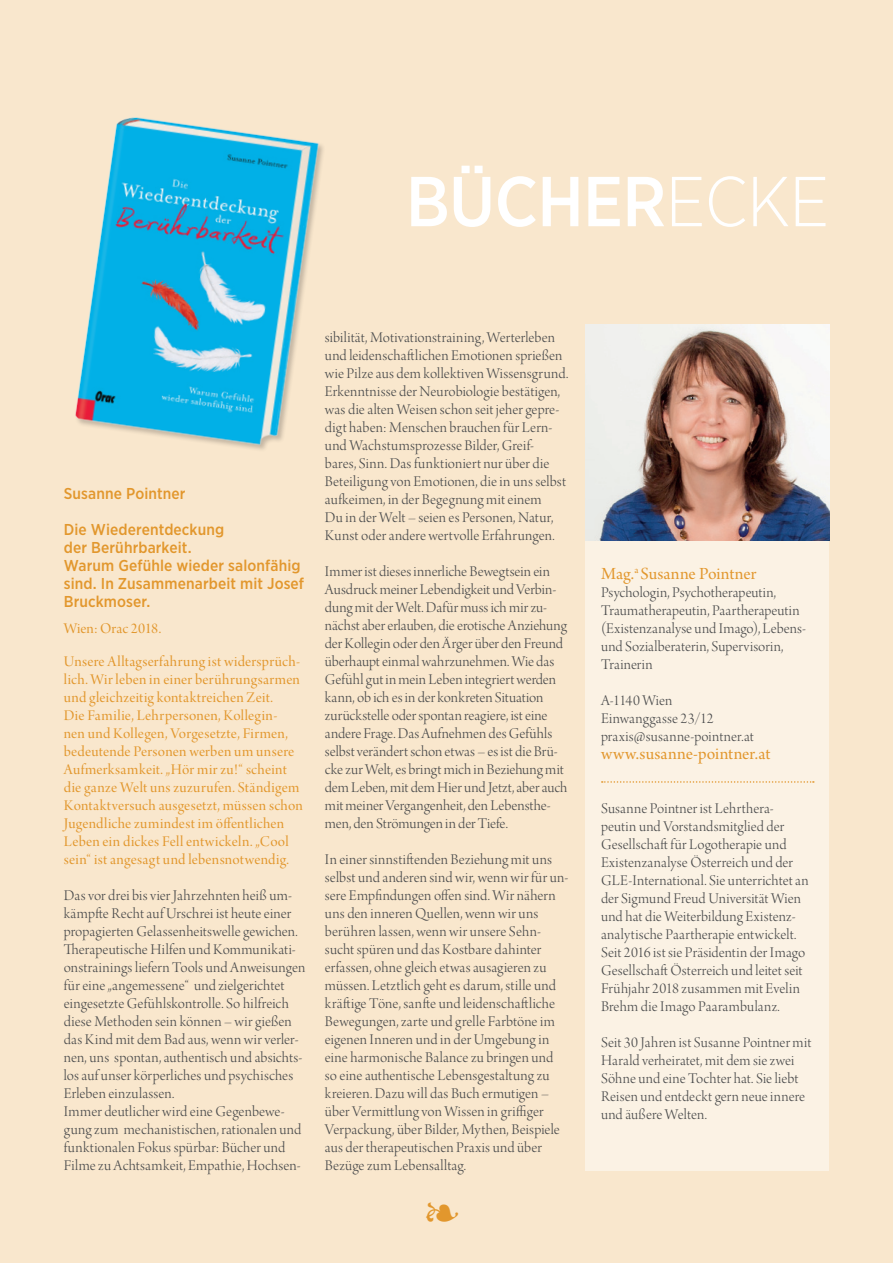
<style>
.page{position:relative;width:893px;height:1263px;background:#f9e7cd}
.page>*{position:absolute;margin:0;border:0;box-sizing:border-box;transform-origin:0 0}
.t1{font:500 70.5px "Gotham Narrow";letter-spacing:-.01em;color:#fff}
.t2{font:18px "Arno Pro Subhead";color:#e2972d}
.t3{font:15.75px/18px "Arno Pro Light Display";letter-spacing:.005em;color:#4b4c4d}
.t4{font:15.75px/18px "Arno Pro Display";letter-spacing:.015em;color:#e2972d}
.t5{font:500 15.75px/18px "Gotham Narrow";letter-spacing:.01em;color:#e2972d}
.s1{font-weight:300}
</style>
<div class="page">
<img style="left:75px;top:117px;width:248px;height:333px">
<div style="left:585px;top:540px;width:244px;height:630px;background:#fbf2e4"></div>
<svg style="left:602px;top:781px;width:212px;height:2px"></svg>
<img style="left:585px;top:324px;width:244px;height:216px">
<h1 class="t1" style="left:406px;top:157px;width:425px">Bücher<span class="s1">ECKE</span></h1>
<p class="t5" style="left:64px;top:484px;width:123px">Susanne Pointner</p>
<p class="t5" style="left:64px;top:520px;width:242px">Die Wiederentdeckung<br>der Berührbarkeit.<br>Warum Gefühle wieder salonfähig sind. In Zusammenarbeit mit Josef<br>Bruckmoser.</p>
<p class="t4" style="left:64px;top:613px;width:238px;line-height:32.8px">Wien: Orac 2018.<br>Unsere Alltagserfahrung ist widersprüch-</p>
<p class="t4" style="left:64px;top:671px;width:241px">lich. Wir leben in einer berührungsarmen und gleichzeitig kontaktreichen Zeit.<br>Die Familie, Lehrpersonen, Kollegin-<br>nen und Kollegen, Vorgesetzte, Firmen, bedeutende Personen werben um unsere Aufmerksamkeit. „Hör mir zu!“ scheint die ganze Welt uns zuzurufen. Ständigem Kontaktversuch ausgesetzt, müssen schon Jugendliche zumindest im öffentlichen Leben ein dickes Fell entwickeln. „Cool sein“ ist angesagt und lebensnotwendig.</p>
<p class="t3" style="left:64px;top:887px;width:243px">Das vor drei bis vier Jahrzehnten heiß um&shy;kämpfte Recht auf Urschrei ist heute einer propagierten Gelassenheitswelle gewichen.<br>Therapeutische Hilfen und Kommunikati&shy;onstrainings liefern Tools und Anweisungen für eine „angemessene“ und zielgerichtet eingesetzte Gefühlskontrolle. So hilfreich diese Methoden sein können – wir gießen das Kind mit dem Bad aus, wenn wir verler&shy;nen, uns spontan, authentisch und absichts&shy;los auf unser körperliches und psychisches Erleben einzulassen.<br>Immer deutlicher wird eine Gegenbewe&shy;gung zum mechanistischen, rationalen und funktionalen Fokus spürbar: Bücher und Filme zu Achtsamkeit, Empathie, Hochsen-</p>
<p class="t3" style="left:325px;top:329px;width:245px">sibilität, Motivationstraining, Werterleben und leidenschaftlichen Emotionen sprießen wie Pilze aus dem kollektiven Wissensgrund.<br>Erkenntnisse der Neurobiologie bestätigen, was die alten Weisen schon seit jeher gepre&shy;digt haben: Menschen brauchen für Lern&shy;und Wachstumsprozesse Bilder, Greif&shy;bares, Sinn. Das funktioniert nur über die Beteiligung von Emotionen, die in uns selbst aufkeimen, in der Begegnung mit einem<br>Du in der Welt – seien es Personen, Natur, Kunst oder andere wertvolle Erfahrungen.</p>
<p class="t3" style="left:325px;top:563px;width:244px">Immer ist dieses innerliche Bewegtsein ein Ausdruck meiner Lebendigkeit und Verbin&shy;dung mit der Welt. Dafür muss ich mir zu&shy;nächst aber erlauben, die erotische Anziehung der Kollegin oder den Ärger über den Freund überhaupt einmal wahrzunehmen. Wie das Gefühl gut in mein Leben integriert werden kann, ob ich es in der konkreten Situation zurückstelle oder spontan reagiere, ist eine andere Frage. Das Aufnehmen des Gefühls selbst verändert schon etwas – es ist die Brü&shy;cke zur Welt, es bringt mich in Beziehung mit dem Leben, mit dem Hier und Jetzt, aber auch mit meiner Vergangenheit, den Lebensthe&shy;men, den Strömungen in der Tiefe.</p>
<p class="t3" style="left:325px;top:852px;width:245px">In einer sinnstiftenden Beziehung mit uns selbst und anderen sind wir, wenn wir für un&shy;sere Empfindungen offen sind. Wir nähern uns den inneren Quellen, wenn wir uns berühren lassen, wenn wir unsere Sehn&shy;sucht spüren und das Kostbare dahinter erfassen, ohne gleich etwas ausagieren zu müssen. Letztlich geht es darum, stille und kräftige Töne, sanfte und leidenschaftliche Bewegungen, zarte und grelle Farbtöne im eigenen Inneren und in der Umgebung in eine harmonische Balance zu bringen und so eine authentische Lebensgestaltung zu kreieren. Dazu will das Buch ermutigen – über Vermittlung von Wissen in griffiger Verpackung, über Bilder, Mythen, Beispiele aus der therapeutischen Praxis und über Bezüge zum Lebensalltag.</p>
<p class="t2" style="left:601px;top:563px;width:157px">Mag.<sup>a</sup> Susanne Pointner</p>
<p class="t3" style="left:601px;top:584px;width:207px">Psychologin, Psychotherapeutin,<br>Traumatherapeutin, Paartherapeutin (Existenzanalyse und Imago), Lebens&shy;und Sozialberaterin, Supervisorin,<br>Trainerin</p>
<p class="t3" style="left:601px;top:692px;width:154px">A-1140 Wien<br>Einwanggasse 23/12 praxis@susanne-pointner.at</p>
<p class="t2" style="left:601px;top:743px;width:171px">www.susanne-pointner.at</p>
<p class="t3" style="left:601px;top:800px;width:209px">Susanne Pointner ist Lehrthera&shy;peutin und Vorstandsmitglied der Gesellschaft für Logotherapie und Existenzanalyse Österreich und der GLE-International. Sie unterrichtet an der Sigmund Freud Universität Wien und hat die Weiterbildung Existenz&shy;analytische Paartherapie entwickelt.<br>Seit 2016 ist sie Präsidentin der Imago Gesellschaft Österreich und leitet seit Frühjahr 2018 zusammen mit Evelin Brehm die Imago Paarambulanz.</p>
<p class="t3" style="left:601px;top:1034px;width:212px">Seit 30 Jahren ist Susanne Pointner mit Harald verheiratet, mit dem sie zwei Söhne und eine Tochter hat. Sie liebt Reisen und entdeckt gern neue innere und äußere Welten.</p>
</div>
